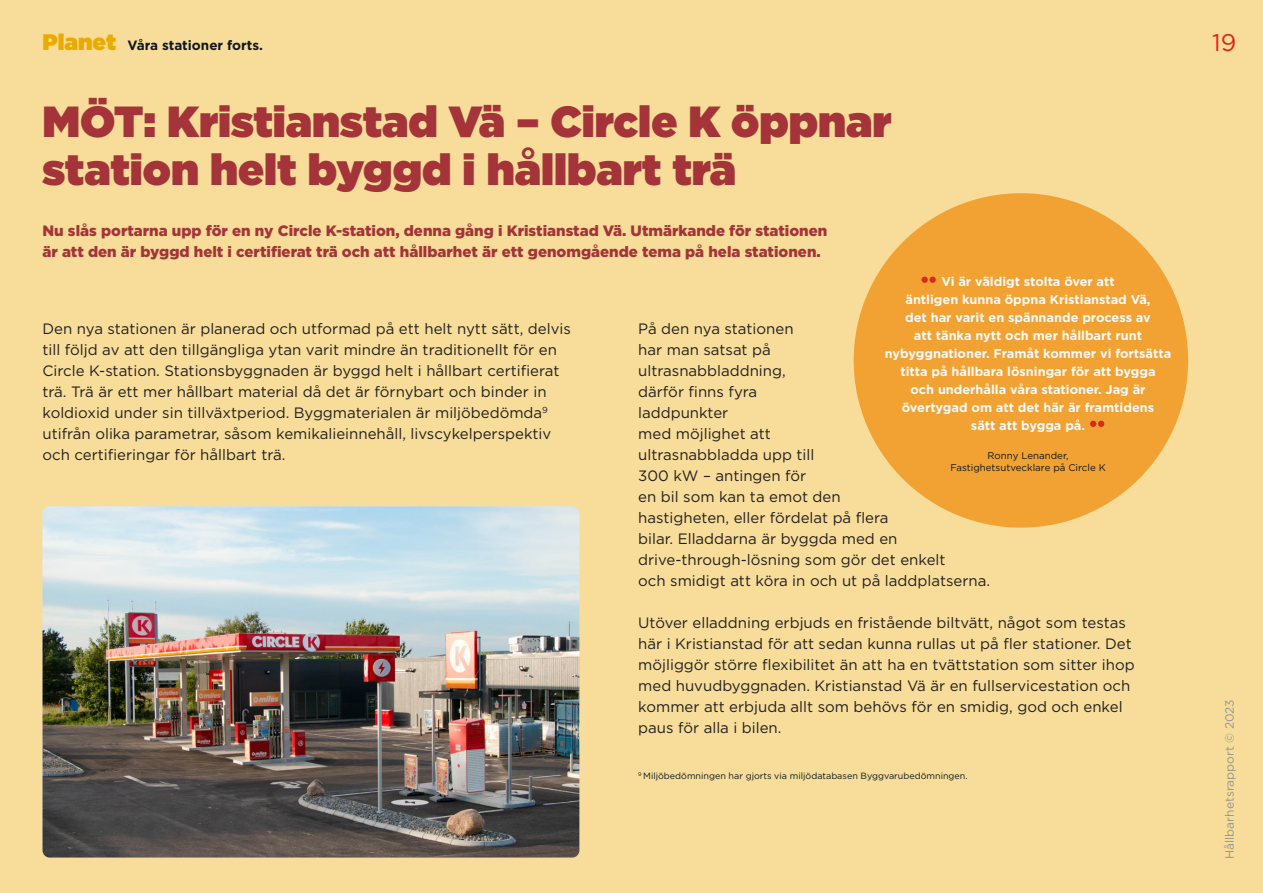
<style>
.page{position:relative;width:1263px;height:893px;background:#f7dd99}
.page>*{position:absolute;margin:0;border:0;box-sizing:border-box;transform-origin:0 0}
.Page_header_LARGE{font:900 43.5px/48px "Gotham";color:#a4343a}
.Page_number{font:24px "Gotham";color:#da291c}
.Body_copy_LARGE{font:15px/21px "Gotham";color:#231f20}
.Body_copy_Header_LARGE{font:900 15px/21px "Gotham";color:#a4343a}
.Page_header_SMALL{font:700 13.5px "Gotham";color:#101820}
.Body_copy_header_SMALL{font:700 12.75px/18px "Gotham";color:#fbfaf8;text-align:center}
.t1{font:12px "Gotham";color:#939598}
.Body_copy_header_SMALL-2{font:9.75px/11.7px "Gotham";color:#101820;text-align:center}
.Body_copy_LARGE-2{font:9px "Gotham";color:#101820}
.s1{font-weight:900;font-size:22.5px;color:#eaaa00}
</style>
<div class="page">
<div style="left:854px;top:193px;width:334px;height:335px;background:#f1a233;border-radius:50%"></div>
<div style="left:929px;top:277px;width:7px;height:6px;background:#da291c;border-radius:50%"></div>
<div style="left:921px;top:277px;width:7px;height:6px;background:#da291c;border-radius:50%"></div>
<svg style="left:1090px;top:421px;width:14px;height:6px"></svg>
<img style="left:43px;top:506px;width:536px;height:351px">
<p class="Page_header_SMALL" style="left:43px;top:36px;width:222px"><span class="s1">Planet</span> Våra stationer forts.</p>
<p class="Page_header_LARGE" style="left:43px;top:97px;width:851px">MÖT: Kristianstad Vä – Circle K öppnar station helt byggd i hållbart trä</p>
<p class="Body_copy_Header_LARGE" style="left:43px;top:220px;width:786px">Nu slås portarna upp för en ny Circle K-station, denna gång i Kristianstad Vä. Utmärkande för stationen är att den är byggd helt i certifierat trä och att hållbarhet är ett genomgående tema på hela stationen.</p>
<p class="Body_copy_header_SMALL" style="left:941px;top:272px;width:175px">Vi är väldigt stolta över att</p>
<p class="Body_copy_header_SMALL" style="left:905px;top:290px;width:247px">äntligen kunna öppna Kristianstad Vä,</p>
<p class="Body_copy_header_SMALL" style="left:905px;top:308px;width:247px">det har varit en spännande process av</p>
<p class="Body_copy_header_SMALL" style="left:885px;top:326px;width:288px">att tänka nytt och mer hållbart runt nybyggnationer. Framåt kommer vi fortsätta</p>
<p class="Body_copy_header_SMALL" style="left:900px;top:362px;width:257px">titta på hållbara lösningar för att bygga</p>
<p class="Body_copy_header_SMALL" style="left:910px;top:380px;width:237px">och underhålla våra stationer. Jag är</p>
<p class="Body_copy_header_SMALL" style="left:902px;top:398px;width:254px">övertygad om att det här är framtidens</p>
<p class="Body_copy_header_SMALL" style="left:971px;top:416px;width:116px">sätt att bygga på.</p>
<p class="Body_copy_header_SMALL-2" style="left:950px;top:450px;width:157px">Ronny Lenander,<br>Fastighetsutvecklare på Circle K</p>
<p class="Body_copy_LARGE" style="left:43px;top:318px;width:530px">Den nya stationen är planerad och utformad på ett helt nytt sätt, delvis till följd av att den tillgängliga ytan varit mindre än traditionellt för en Circle K-station. Stationsbyggnaden är byggd helt i hållbart certifierat trä. Trä är ett mer hållbart material då det är förnybart och binder in koldioxid under sin tillväxtperiod. Byggmaterialen är miljöbedömda<sup>9 </sup>utifrån olika parametrar, såsom kemikalieinnehåll, livscykelperspektiv och certifieringar för hållbart trä.</p>
<p class="Body_copy_LARGE" style="left:638px;top:318px;width:353px">På den nya stationen<br>har man satsat på<br>ultrasnabbladdning,<br>därför finns fyra<br>laddpunkter<br>med möjlighet att<br>ultrasnabbladda upp till<br>300 kW – antingen för<br>en bil som kan ta emot den<br>hastigheten, eller fördelat på flera<br>bilar. Elladdarna är byggda med en drive-through-lösning som gör det enkelt<br>och smidigt att köra in och ut på laddplatserna.</p>
<p class="Body_copy_LARGE" style="left:638px;top:612px;width:498px">Utöver elladdning erbjuds en fristående biltvätt, något som testas här i Kristianstad för att sedan kunna rullas ut på fler stationer. Det möjliggör större flexibilitet än att ha en tvättstation som sitter ihop med huvudbyggnaden. Kristianstad Vä är en fullservicestation och kommer att erbjuda allt som behövs för en smidig, god och enkel paus för alla i bilen.</p>
<p class="Body_copy_LARGE-2" style="left:638px;top:770px;width:331px"><sup>9</sup> Miljöbedömningen har gjorts via miljödatabasen Byggvarubedömningen.</p>
<p class="Page_number" style="left:1212px;top:27px;width:26px">19</p>
<p class="t1" style="left:1222px;top:859px;width:161px;rotate:-90deg">Hållbarhetsrapport © 2023</p>
</div>
